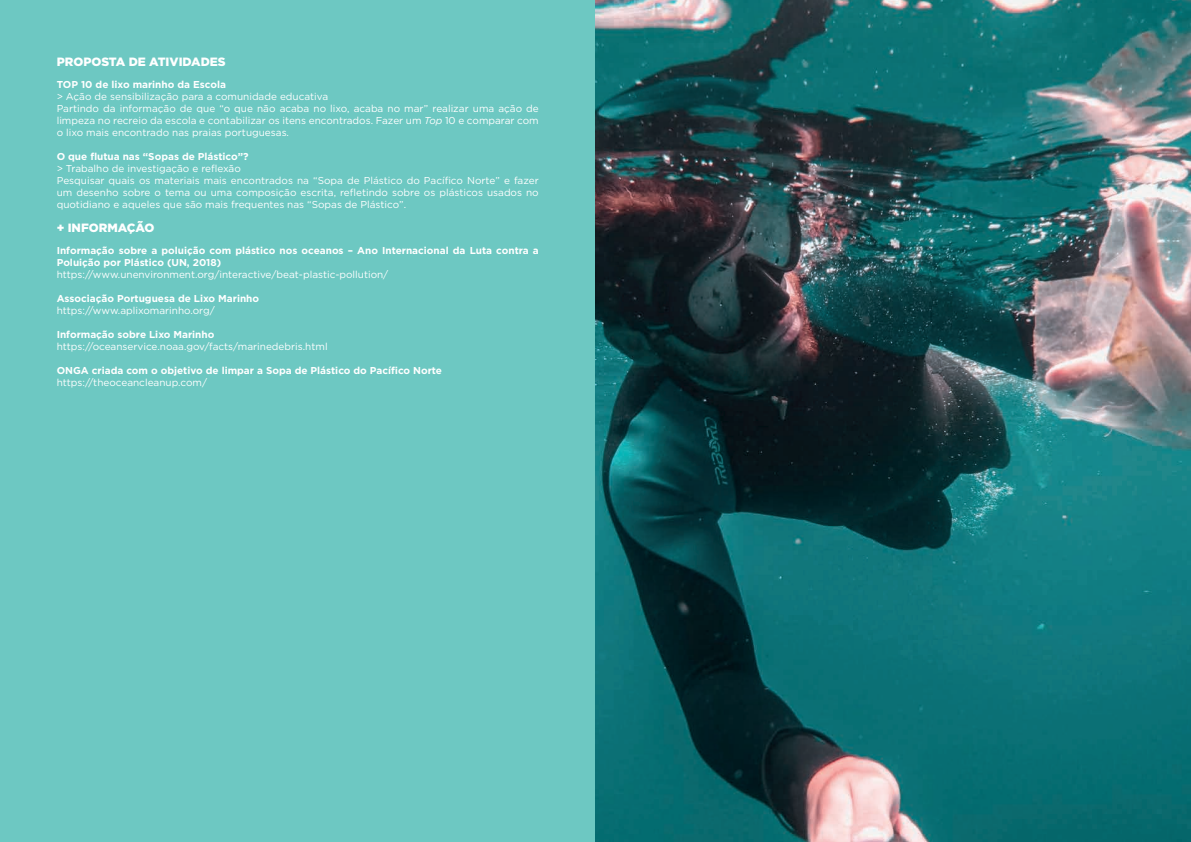
<style>
.page{position:relative;width:1191px;height:842px;background:#fff}
.page>*{position:absolute;margin:0;border:0;box-sizing:border-box;transform-origin:0 0}
.t1{font:900 12px "Gotham";color:#fff}
.t2{font:10px/12px "Gotham";color:#fff}
.t3{font:700 10px/12px "Gotham";color:#fff}
.s1{font-style:italic}
</style>
<div class="page">
<div style="left:0;top:0;width:595px;height:842px;background:#6dc8c2"></div>
<img style="left:595px;top:0;width:596px;height:842px">
<p class="t1" style="left:57px;top:54px;width:170px">PROPOSTA DE ATIVIDADES</p>
<p class="t3" style="left:57px;top:79px;width:171px">TOP 10 de lixo marinho da Escola</p>
<p class="t2" style="left:57px;top:90px;width:483px">&gt; Ação de sensibilização para a comunidade educativa<br>Partindo da informação de que “o que não acaba no lixo, acaba no mar” realizar uma ação de limpeza no recreio da escola e contabilizar os itens encontrados. Fazer um <span class="s1">Top</span> 10 e comparar com o lixo mais encontrado nas praias portuguesas.</p>
<p class="t3" style="left:57px;top:151px;width:193px">O que flutua nas “Sopas de Plástico”?</p>
<p class="t2" style="left:57px;top:162px;width:483px">&gt; Trabalho de investigação e reflexão<br>Pesquisar quais os materiais mais encontrados na “Sopa de Plástico do Pacífico Norte” e fazer um desenho sobre o tema ou uma composição escrita, refletindo sobre os plásticos usados no quotidiano e aqueles que são mais frequentes nas “Sopas de Plástico”.</p>
<p class="t3" style="left:57px;top:244px;width:483px">Informação sobre a poluição com plástico nos oceanos – Ano Internacional da Luta contra a<br>Poluição por Plástico (UN, 2018)</p>
<p class="t2" style="left:57px;top:268px;width:333px">https://www.unenvironment.org/interactive/beat-plastic-pollution/</p>
<p class="t3" style="left:57px;top:292px;width:204px">Associação Portuguesa de Lixo Marinho</p>
<p class="t2" style="left:57px;top:304px;width:160px">https://www.aplixomarinho.org/</p>
<p class="t3" style="left:57px;top:328px;width:159px">Informação sobre Lixo Marinho</p>
<p class="t2" style="left:57px;top:340px;width:272px">https://oceanservice.noaa.gov/facts/marinedebris.html</p>
<p class="t3" style="left:57px;top:364px;width:387px">ONGA criada com o objetivo de limpar a Sopa de Plástico do Pacífico Norte</p>
<p class="t2" style="left:57px;top:376px;width:152px">https://theoceancleanup.com/</p>
<p class="t1" style="left:57px;top:219px;width:99px">+ INFORMAÇÃO</p>
</div>
